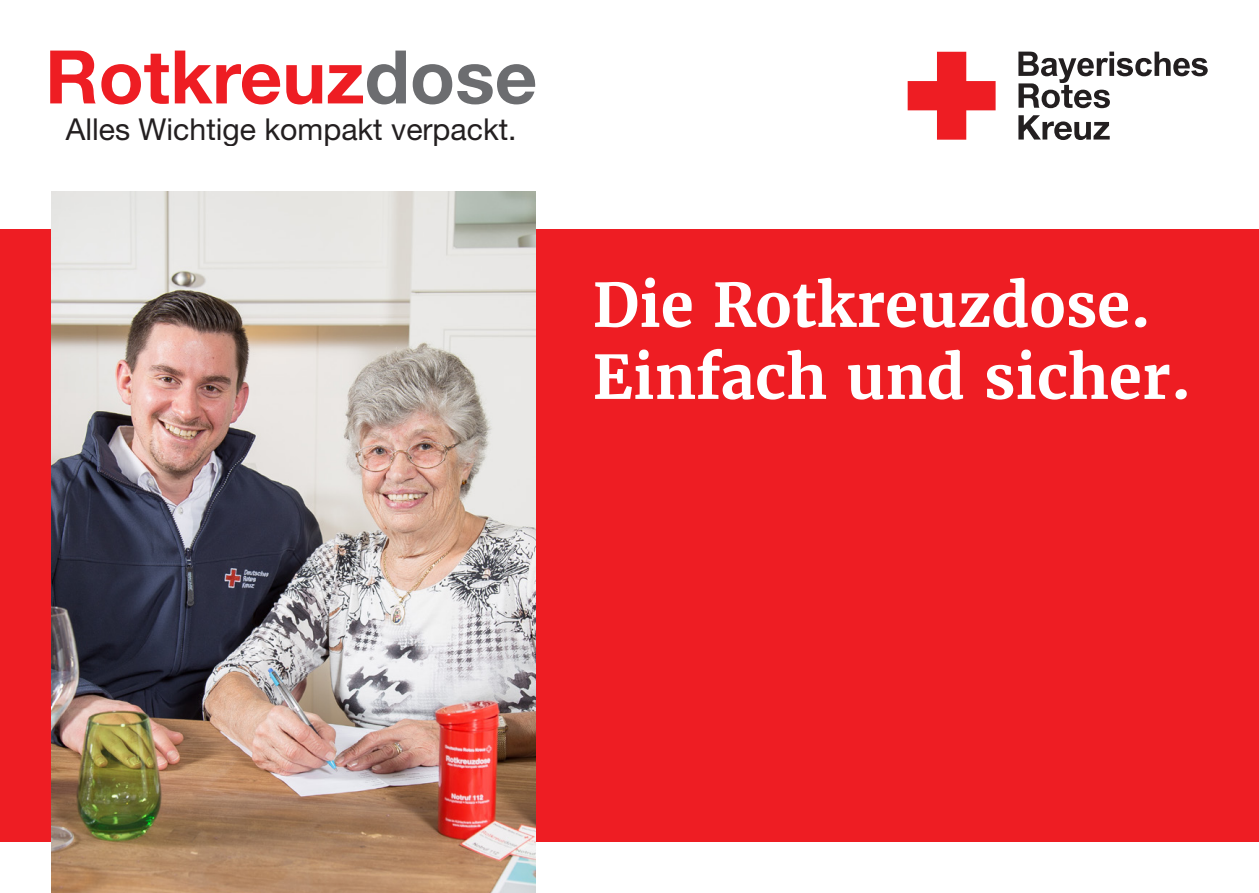
<style>
.page{position:relative;width:1259px;height:893px;background:#fff}
.page>*{position:absolute;margin:0;border:0;box-sizing:border-box;transform-origin:0 0}
.t1{font:700 74.1px "Helvetica Neue LT Std";color:#ee1d23}
.t2{font:700 60px/72px "Merriweather";color:#fff}
.t3{font:30.3px "Helvetica Neue LT Std";color:#231f20}
.s1{color:#6c6d70}
</style>
<div class="page">
<div style="left:0;top:230px;width:1259px;height:612px;background:#ee1d23"></div>
<svg style="left:907px;top:52px;width:88px;height:88px"></svg>
<svg style="left:1018px;top:52px;width:189px;height:56px"></svg>
<svg style="left:1018px;top:115px;width:91px;height:25px"></svg>
<img style="left:51px;top:191px;width:485px;height:702px">
<p class="t1" style="left:45px;top:31px;width:494px">Rotkreuz<span class="s1">dose</span></p>
<p class="t3" style="left:66px;top:111px;width:452px">Alles Wichtige kompakt verpackt.</p>
<p class="t2" style="left:592px;top:269px;width:600px">Die Rotkreuzdose.<br>Einfach und sicher.</p>
</div>
